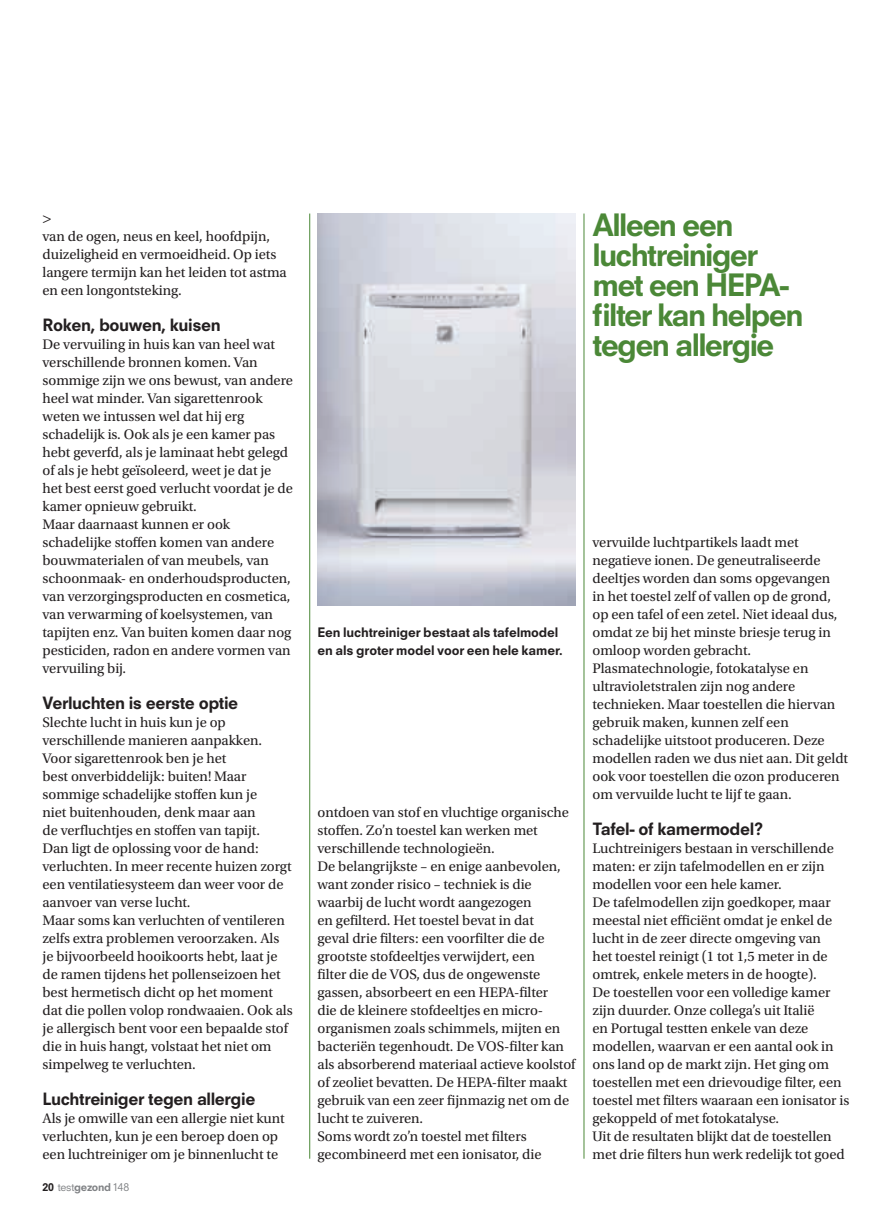
<style>
.page{position:relative;width:893px;height:1212px;background:#fff}
.page>*{position:absolute;margin:0;border:0;box-sizing:border-box;transform-origin:0 0}
.ART_Quote{font:800 30px/30px "Neuzeit SLT Std";letter-spacing:-.06em;color:#4b8837}
.ART_Body{font:800 16.5px "Neuzeit SLT Std";letter-spacing:-.025em;color:#231f20}
.ART_Body_DropCap{font:800 16.5px "Neuzeit SLT Std";letter-spacing:-.025em;color:#231f20}
.t1{font:15px "Neuzeit SLT Std";color:#231f20}
.ART_Body-2{font:14.55px/18px "Utopia Std";letter-spacing:-.005em;color:#231f20}
.ART_Body_DropCap-2{font:14.55px/18px "Utopia Std";letter-spacing:-.005em;color:#231f20}
.ART_Photo_Caption{font:800 12.75px/18px "Neuzeit SLT Std";letter-spacing:-.01em;color:#231f20}
.t2{font:10.5px "Neuzeit SLT Std";letter-spacing:-.025em;color:#808285}
.s1{font-weight:800;color:#231f20}
.s2{font-weight:800}
</style>
<div class="page">
<hr style="left:309px;top:214px;width:1px;height:945px;background:#4b8837">
<hr style="left:584px;top:214px;width:1px;height:945px;background:#4b8837">
<img style="left:317px;top:214px;width:258px;height:392px">
<p class="t1" style="left:43px;top:208px;width:10px">&gt;</p>
<p class="ART_Body_DropCap-2" style="left:43px;top:227px;width:246px">van de ogen, neus en keel, hoofdpijn, duizeligheid en vermoeidheid. Op iets langere termijn kan het leiden tot astma en een longontsteking.</p>
<p class="ART_Body_DropCap" style="left:43px;top:314px;width:180px">Roken, bouwen, kuisen</p>
<p class="ART_Body-2" style="left:43px;top:335px;width:252px">De vervuiling in huis kan van heel wat verschillende bronnen komen. Van sommige zijn we ons bewust, van andere heel wat minder. Van sigarettenrook weten we intussen wel dat hij erg schadelijk is. Ook als je een kamer pas hebt geverfd, als je laminaat hebt gelegd of als je hebt geïsoleerd, weet je dat je het best eerst goed verlucht voordat je de kamer opnieuw gebruikt.</p>
<p class="ART_Body-2" style="left:43px;top:515px;width:250px">Maar daarnaast kunnen er ook schadelijke stoffen komen van andere bouwmaterialen of van meubels, van schoonmaak- en onderhoudsproducten, van verzorgingsproducten en cosmetica, van verwarming of koelsystemen, van tapijten enz. Van buiten komen daar nog pesticiden, radon en andere vormen van vervuiling bij.</p>
<p class="ART_Body" style="left:43px;top:692px;width:197px">Verluchten is eerste optie</p>
<p class="ART_Body-2" style="left:43px;top:713px;width:251px">Slechte lucht in huis kun je op verschillende manieren aanpakken.<br>Voor sigarettenrook ben je het<br>best onverbiddelijk: buiten! Maar sommige schadelijke stoffen kun je<br>niet buitenhouden, denk maar aan<br>de verfluchtjes en stoffen van tapijt.<br>Dan ligt de oplossing voor de hand: verluchten. In meer recente huizen zorgt een ventilatiesysteem dan weer voor de aanvoer van verse lucht.</p>
<p class="ART_Body-2" style="left:43px;top:911px;width:252px">Maar soms kan verluchten of ventileren zelfs extra problemen veroorzaken. Als je bijvoorbeeld hooikoorts hebt, laat je de ramen tijdens het pollenseizoen het best hermetisch dicht op het moment dat die pollen volop rondwaaien. Ook als je allergisch bent voor een bepaalde stof die in huis hangt, volstaat het niet om simpelweg te verluchten.</p>
<p class="ART_Body" style="left:43px;top:1088px;width:214px">Luchtreiniger tegen allergie</p>
<p class="ART_Body-2" style="left:43px;top:1109px;width:244px">Als je omwille van een allergie niet kunt verluchten, kun je een beroep doen op een luchtreiniger om je binnenlucht te</p>
<p class="t2" style="left:43px;top:1180px;width:88px"><span class="s1">20</span> test<span class="s2">gezond</span> 148</p>
<p class="ART_Quote" style="left:592px;top:210px;width:213px">Alleen een luchtreiniger met een HEPA&shy;filter kan helpen tegen allergie</p>
<p class="ART_Photo_Caption" style="left:317px;top:623px;width:247px">Een luchtreiniger bestaat als tafelmodel en als groter model voor een hele kamer.</p>
<p class="ART_Body-2" style="left:317px;top:803px;width:253px">ontdoen van stof en vluchtige organische stoffen. Zo’n toestel kan werken met verschillende technologieën.</p>
<p class="ART_Body-2" style="left:317px;top:857px;width:259px">De belangrijkste – en enige aanbevolen, want zonder risico – techniek is die waarbij de lucht wordt aangezogen<br>en gefilterd. Het toestel bevat in dat<br>geval drie filters: een voorfilter die de grootste stofdeeltjes verwijdert, een<br>filter die de VOS, dus de ongewenste gassen, absorbeert en een HEPA-filter<br>die de kleinere stofdeeltjes en micro&shy;organismen zoals schimmels, mijten en bacteriën tegenhoudt. De VOS-filter kan als absorberend materiaal actieve koolstof of zeoliet bevatten. De HEPA-filter maakt gebruik van een zeer fijnmazig net om de lucht te zuiveren.</p>
<p class="ART_Body-2" style="left:317px;top:1127px;width:226px">Soms wordt zo’n toestel met filters gecombineerd met een ionisator, die</p>
<p class="ART_Body-2" style="left:592px;top:533px;width:246px">vervuilde luchtpartikels laadt met negatieve ionen. De geneutraliseerde deeltjes worden dan soms opgevangen in het toestel zelf of vallen op de grond, op een tafel of een zetel. Niet ideaal dus, omdat ze bij het minste briesje terug in omloop worden gebracht.</p>
<p class="ART_Body-2" style="left:592px;top:659px;width:257px">Plasmatechnologie, fotokatalyse en ultravioletstralen zijn nog andere technieken. Maar toestellen die hiervan gebruik maken, kunnen zelf een schadelijke uitstoot produceren. Deze modellen raden we dus niet aan. Dit geldt ook voor toestellen die ozon produceren om vervuilde lucht te lijf te gaan.</p>
<p class="ART_Body" style="left:592px;top:818px;width:172px">Tafel- of kamermodel?</p>
<p class="ART_Body-2" style="left:592px;top:839px;width:243px">Luchtreinigers bestaan in verschillende maten: er zijn tafelmodellen en er zijn modellen voor een hele kamer.</p>
<p class="ART_Body-2" style="left:592px;top:893px;width:241px">De tafelmodellen zijn goedkoper, maar meestal niet efficiënt omdat je enkel de lucht in de zeer directe omgeving van het toestel reinigt (1 tot 1,5 meter in de omtrek, enkele meters in de hoogte).</p>
<p class="ART_Body-2" style="left:592px;top:983px;width:258px">De toestellen voor een volledige kamer zijn duurder. Onze collega’s uit Italië<br>en Portugal testten enkele van deze modellen, waarvan er een aantal ook in ons land op de markt zijn. Het ging om toestellen met een drievoudige filter, een toestel met filters waaraan een ionisator is gekoppeld of met fotokatalyse.</p>
<p class="ART_Body-2" style="left:592px;top:1127px;width:254px">Uit de resultaten blijkt dat de toestellen met drie filters hun werk redelijk tot goed</p>
</div>
